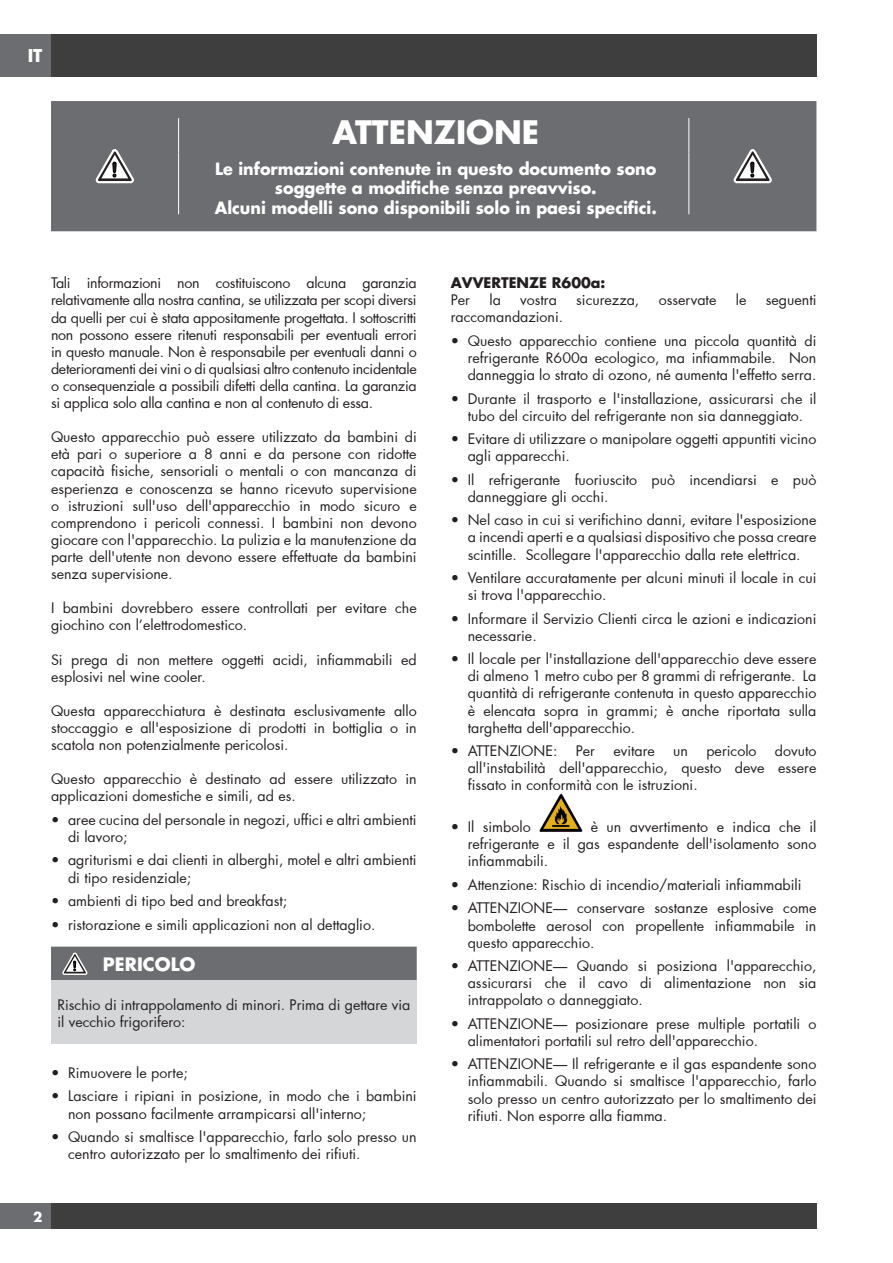
<style>
.page{position:relative;width:893px;height:1263px;background:#fff}
.page>*{position:absolute;margin:0;border:0;box-sizing:border-box;transform-origin:0 0}
.t1{font:700 31.5px "Futura Std";color:#fff}
.t2{font:700 18px "Futura Std";color:#fff}
.t3{font:700 17.25px "Futura Std";color:#fff}
.t4{font:700 16.5px/19.8px "Futura Std";color:#fff;text-align:center}
.t5{font:14.25px/17.1px "Futura";color:#231f20}
.t6{font:700 14.25px "Futura Std";color:#231f20}
.t7{font:700 13.5px "Futura Std";color:#fff}
</style>
<div class="page">
<div style="left:0;top:34px;width:51px;height:43px;background:#6c6d70"></div>
<div style="left:51px;top:34px;width:765px;height:43px;background:#3e3e3f"></div>
<div style="left:0;top:1203px;width:51px;height:26px;background:#6c6d70"></div>
<div style="left:51px;top:1203px;width:765px;height:26px;background:#3e3e3f"></div>
<div style="left:51px;top:981px;width:366px;height:63px;background:#d5d6d8"></div>
<div style="left:51px;top:947px;width:366px;height:34px;background:#6c6d70"></div>
<img style="left:539px;top:793px;width:43px;height:39px">
<div style="left:51px;top:101px;width:765px;height:130px;background:#6c6d70"></div>
<hr style="left:178px;top:118px;width:1px;height:35px;background:#fff">
<hr style="left:688px;top:118px;width:1px;height:35px;background:#fff">
<hr style="left:178px;top:153px;width:1px;height:61px;background:#fff">
<hr style="left:688px;top:153px;width:1px;height:61px;background:#fff">
<svg style="left:95px;top:149px;width:39px;height:34px"></svg>
<svg style="left:733px;top:149px;width:39px;height:34px"></svg>
<p class="t3" style="left:28px;top:44px;width:16px">IT</p>
<h1 class="t1" style="left:332px;top:111px;width:208px">ATTENZIONE</h1>
<p class="t4" style="left:215px;top:158px;width:443px">Le informazioni contenute in questo documento sono soggette a modifiche senza preavviso.<br>Alcuni modelli sono disponibili solo in paesi specifici.</p>
<p class="t5" style="left:51px;top:274px;width:367px;text-align:justify">Tali informazioni non costituiscono alcuna garanzia relativamente alla nostra cantina, se utilizzata per scopi diversi da quelli per cui è stata appositamente progettata. I sottoscritti non possono essere ritenuti responsabili per eventuali errori in questo manuale. Non è responsabile per eventuali danni o deterioramenti dei vini o di qualsiasi altro contenuto incidentale o consequenziale a possibili difetti della cantina. La garanzia si applica solo alla cantina e non al contenuto di essa.</p>
<p class="t5" style="left:51px;top:428px;width:367px;text-align:justify">Questo apparecchio può essere utilizzato da bambini di età pari o superiore a 8 anni e da persone con ridotte capacità fisiche, sensoriali o mentali o con mancanza di esperienza e conoscenza se hanno ricevuto supervisione o istruzioni sull'uso dell'apparecchio in modo sicuro e comprendono i pericoli connessi. I bambini non devono giocare con l'apparecchio. La pulizia e la manutenzione da parte dell'utente non devono essere effettuate da bambini senza supervisione.</p>
<p class="t5" style="left:51px;top:599px;width:367px">I bambini dovrebbero essere controllati per evitare che giochino con l’elettrodomestico.</p>
<p class="t5" style="left:51px;top:651px;width:367px">Si prega di non mettere oggetti acidi, infiammabili ed esplosivi nel wine cooler.</p>
<p class="t5" style="left:51px;top:702px;width:367px;text-align:justify">Questa apparecchiatura è destinata esclusivamente allo stoccaggio e all'esposizione di prodotti in bottiglia o in scatola non potenzialmente pericolosi.</p>
<p class="t5" style="left:51px;top:770px;width:367px">Questo apparecchio è destinato ad essere utilizzato in applicazioni domestiche e simili, ad es.</p>
<p class="t5" style="left:68px;top:811px;width:350px;text-indent:-17px">• aree cucina del personale in negozi, uffici e altri ambienti di lavoro;</p>
<p class="t5" style="left:68px;top:851px;width:350px;text-indent:-17px">• agriturismi e dai clienti in alberghi, motel e altri ambienti di tipo residenziale;</p>
<p class="t5" style="left:51px;top:892px;width:238px">• ambienti di tipo bed and breakfast;</p>
<p class="t5" style="left:51px;top:915px;width:326px">• ristorazione e simili applicazioni non al dettaglio.</p>
<p class="t2" style="left:103px;top:952px;width:94px">PERICOLO</p>
<p class="t5" style="left:57px;top:995px;width:354px">Rischio di intrappolamento di minori. Prima di gettare via il vecchio frigorifero:</p>
<p class="t5" style="left:51px;top:1064px;width:138px">• Rimuovere le porte;</p>
<p class="t5" style="left:68px;top:1087px;width:350px;text-indent:-17px">• Lasciare i ripiani in posizione, in modo che i bambini non possano facilmente arrampicarsi all'interno;</p>
<p class="t5" style="left:68px;top:1128px;width:350px;text-indent:-17px">• Quando si smaltisce l'apparecchio, farlo solo presso un centro autorizzato per lo smaltimento dei rifiuti.</p>
<p class="t7" style="left:33px;top:1208px;width:11px">2</p>
<p class="t6" style="left:451px;top:273px;width:156px">AVVERTENZE R600a:</p>
<p class="t5" style="left:451px;top:291px;width:21px">Per</p>
<p class="t5" style="left:489px;top:291px;width:13px">la</p>
<p class="t5" style="left:520px;top:291px;width:38px">vostra</p>
<p class="t5" style="left:576px;top:291px;width:65px">sicurezza,</p>
<p class="t5" style="left:659px;top:291px;width:59px">osservate</p>
<p class="t5" style="left:736px;top:291px;width:12px">le</p>
<p class="t5" style="left:766px;top:291px;width:52px">seguenti</p>
<p class="t5" style="left:451px;top:308px;width:114px">raccomandazioni.</p>
<p class="t5" style="left:468px;top:332px;width:350px;text-align:justify;text-indent:-17px">• Questo apparecchio contiene una piccola quantità di refrigerante R600a ecologico, ma infiammabile. Non danneggia lo strato di ozono, né aumenta l'effetto serra.</p>
<p class="t5" style="left:451px;top:390px;width:367px;text-align:center">• Durante il trasporto e l'installazione, assicurarsi che il tubo del circuito del refrigerante non sia danneggiato.</p>
<p class="t5" style="left:468px;top:430px;width:350px;text-indent:-17px">• Evitare di utilizzare o manipolare oggetti appuntiti vicino agli apparecchi.</p>
<p class="t5" style="left:468px;top:471px;width:350px;text-indent:-17px">• Il refrigerante fuoriuscito può incendiarsi e può danneggiare gli occhi.</p>
<p class="t5" style="left:468px;top:511px;width:350px;text-align:justify;text-indent:-17px">• Nel caso in cui si verifichino danni, evitare l'esposizione a incendi aperti e a qualsiasi dispositivo che possa creare scintille. Scollegare l'apparecchio dalla rete elettrica.</p>
<p class="t5" style="left:468px;top:569px;width:350px;text-indent:-17px">• Ventilare accuratamente per alcuni minuti il locale in cui si trova l'apparecchio.</p>
<p class="t5" style="left:468px;top:610px;width:350px;text-indent:-17px">• Informare il Servizio Clienti circa le azioni e indicazioni necessarie.</p>
<p class="t5" style="left:468px;top:650px;width:350px;text-align:justify;text-indent:-17px">• Il locale per l'installazione dell'apparecchio deve essere di almeno 1 metro cubo per 8 grammi di refrigerante. La quantità di refrigerante contenuta in questo apparecchio è elencata sopra in grammi; è anche riportata sulla targhetta dell'apparecchio.</p>
<p class="t5" style="left:451px;top:742px;width:108px">• ATTENZIONE:</p>
<p class="t5" style="left:576px;top:742px;width:21px">Per</p>
<p class="t5" style="left:613px;top:742px;width:43px">evitare</p>
<p class="t5" style="left:673px;top:742px;width:16px">un</p>
<p class="t5" style="left:706px;top:742px;width:52px">pericolo</p>
<p class="t5" style="left:468px;top:742px;width:350px;text-align:justify;text-indent:307px">dovuto all'instabilità dell'apparecchio, questo deve essere fissato in conformità con le istruzioni.</p>
<p class="t5" style="left:451px;top:818px;width:81px">• Il simbolo</p>
<p class="t5" style="left:468px;top:818px;width:350px;text-align:justify;text-indent:123px">è un avvertimento e indica che il refrigerante e il gas espandente dell'isolamento sono infiammabili.</p>
<p class="t5" style="left:451px;top:876px;width:352px">• Attenzione: Rischio di incendio/materiali infiammabili</p>
<p class="t5" style="left:468px;top:899px;width:350px;text-align:justify;text-indent:-17px">• ATTENZIONE— conservare sostanze esplosive come bombolette aerosol con propellente infiammabile in questo apparecchio.</p>
<p class="t5" style="left:468px;top:957px;width:350px;text-align:justify;text-indent:-17px">• ATTENZIONE— Quando si posiziona l'apparecchio, assicurarsi che il cavo di alimentazione non sia intrappolato o danneggiato.</p>
<p class="t5" style="left:468px;top:1015px;width:350px;text-indent:-17px">• ATTENZIONE— posizionare prese multiple portatili o alimentatori portatili sul retro dell'apparecchio.</p>
<p class="t5" style="left:468px;top:1055px;width:350px;text-align:justify;text-indent:-17px">• ATTENZIONE— Il refrigerante e il gas espandente sono infiammabili. Quando si smaltisce l'apparecchio, farlo solo presso un centro autorizzato per lo smaltimento dei rifiuti. Non esporre alla fiamma.</p>
</div>
